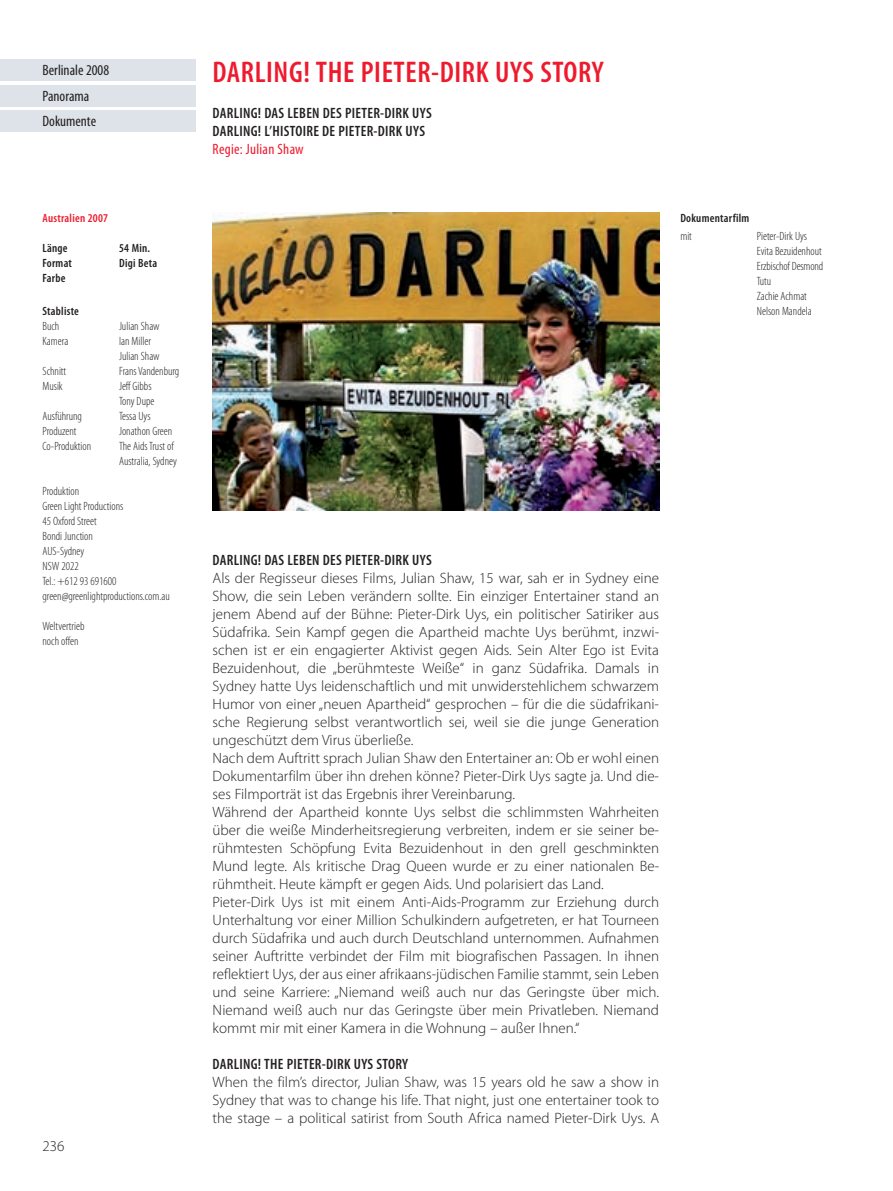
<style>
.page{position:relative;width:893px;height:1191px;background:#fff}
.page>*{position:absolute;margin:0;border:0;box-sizing:border-box;transform-origin:0 0}
.t1{font:600 condensed 30px "Myriad Pro";letter-spacing:.02em;color:#ee1b2d}
.t2{font:300 15px/18px "Myriad Pro";color:#231f20}
.t3{font:600 condensed 15px/18px "Myriad Pro";letter-spacing:.02em;color:#231f20}
.t4{font:condensed 15px/25.5px "Myriad Pro";color:#231f20}
.t5{font:condensed 15px "Myriad Pro";letter-spacing:.02em;color:#ee1b2d}
.t6{font:300 condensed 12px/15px "Myriad Pro";color:#231f20}
.t7{font:600 condensed 12px "Myriad Pro";letter-spacing:.02em;color:#231f20}
.t8{font:600 condensed 12px "Myriad Pro";letter-spacing:.02em;color:#ee1b2d}
</style>
<div class="page">
<img style="left:0;top:59px;width:660px;height:452px">
<p class="t4" style="left:43px;top:57px;width:68px">Berlinale 2008<br>Panorama<br>Dokumente</p>
<p class="t8" style="left:43px;top:214px;width:67px">Australien 2007</p>
<p class="t7" style="left:43px;top:244px;width:27px">Länge</p>
<p class="t7" style="left:119px;top:244px;width:33px">54 Min.</p>
<p class="t7" style="left:43px;top:259px;width:31px">Format</p>
<p class="t7" style="left:119px;top:259px;width:40px">Digi Beta</p>
<p class="t7" style="left:43px;top:274px;width:24px">Farbe</p>
<p class="t7" style="left:43px;top:307px;width:38px">Stabliste</p>
<p class="t6" style="left:43px;top:319px;width:18px">Buch</p>
<p class="t6" style="left:119px;top:319px;width:42px">Julian Shaw</p>
<p class="t6" style="left:43px;top:334px;width:27px">Kamera</p>
<p class="t6" style="left:119px;top:334px;width:42px">Ian Miller<br>Julian Shaw</p>
<p class="t6" style="left:43px;top:364px;width:25px">Schnitt</p>
<p class="t6" style="left:119px;top:364px;width:62px">Frans Vandenburg</p>
<p class="t6" style="left:43px;top:379px;width:22px">Musik</p>
<p class="t6" style="left:119px;top:379px;width:37px">Jeff Gibbs<br>Tony Dupe</p>
<p class="t6" style="left:43px;top:409px;width:41px">Ausführung</p>
<p class="t6" style="left:119px;top:409px;width:33px">Tessa Uys</p>
<p class="t6" style="left:43px;top:424px;width:35px">Produzent</p>
<p class="t6" style="left:119px;top:424px;width:55px">Jonathon Green</p>
<p class="t6" style="left:43px;top:439px;width:50px">Co-Produktion</p>
<p class="t6" style="left:119px;top:439px;width:59px">The Aids Trust of<br>Australia, Sydney</p>
<p class="t6" style="left:43px;top:484px;width:129px">Produktion<br>Green Light Productions<br>45 Oxford Street<br>Bondi Junction<br>AUS-Sydney<br>NSW 2022<br>Tel.: +612 93 691600 green@greenlightproductions.com.au</p>
<p class="t6" style="left:43px;top:619px;width:44px">Weltvertrieb noch offen</p>
<p class="t2" style="left:43px;top:1138px;width:23px">236</p>
<h1 class="t1" style="left:213px;top:62px;width:393px">DARLING! THE PIETER-DIRK UYS STORY</h1>
<p class="t3" style="left:213px;top:105px;width:221px">DARLING! DAS LEBEN DES PIETER-DIRK UYS<br>DARLING! L’HISTOIRE DE PIETER-DIRK UYS</p>
<p class="t5" style="left:213px;top:140px;width:93px">Regie: Julian Shaw</p>
<p class="t7" style="left:680px;top:214px;width:70px">Dokumentarfilm</p>
<p class="t6" style="left:680px;top:229px;width:13px">mit</p>
<p class="t6" style="left:757px;top:229px;width:68px">Pieter-Dirk Uys<br>Evita Bezuidenhout<br>Erzbischof Desmond<br>Tutu<br>Zachie Achmat<br>Nelson Mandela</p>
<p class="t3" style="left:213px;top:552px;width:221px">DARLING! DAS LEBEN DES PIETER-DIRK UYS</p>
<p class="t2" style="left:213px;top:570px;width:448px">Als der Regisseur dieses Films, Julian Shaw, 15 war, sah er in Sydney eine Show, die sein Leben verändern sollte. Ein einziger Entertainer stand an jenem Abend auf der Bühne: Pieter-Dirk Uys, ein politischer Satiriker aus Südafrika. Sein Kampf gegen die Apartheid machte Uys berühmt, inzwi&shy;schen ist er ein engagierter Aktivist gegen Aids. Sein Alter Ego ist Evita Bezuidenhout, die „berühmteste Weiße“ in ganz Südafrika. Damals in Sydney hatte Uys leidenschaftlich und mit unwiderstehlichem schwarzem Humor von einer „neuen Apartheid“ gesprochen – für die die südafrikani&shy;sche Regierung selbst verantwortlich sei, weil sie die junge Generation ungeschützt dem Virus überließe.<br>Nach dem Auftritt sprach Julian Shaw den Entertainer an: Ob er wohl einen Dokumentarfilm über ihn drehen könne? Pieter-Dirk Uys sagte ja. Und die&shy;ses Filmporträt ist das Ergebnis ihrer Vereinbarung.<br>Während der Apartheid konnte Uys selbst die schlimmsten Wahrheiten über die weiße Minderheitsregierung verbreiten, indem er sie seiner be - rühm testen Schöpfung Evita Bezuidenhout in den grell geschminkten Mund legte. Als kritische Drag Queen wurde er zu einer nationalen Be - rühmt heit. Heute kämpft er gegen Aids. Und polarisiert das Land.<br>Pieter-Dirk Uys ist mit einem Anti-Aids-Programm zur Erziehung durch Unterhaltung vor einer Million Schulkindern aufgetreten, er hat Tourneen durch Südafrika und auch durch Deutschland unternommen. Aufnahmen seiner Auftritte verbindet der Film mit biografischen Passagen. In ihnen reflektiert Uys, der aus einer afrikaans-jüdischen Familie stammt, sein Leben und seine Karriere: „Niemand weiß auch nur das Geringste über mich.<br>Niemand weiß auch nur das Geringste über mein Privatleben. Niemand kommt mir mit einer Kamera in die Wohnung – außer Ihnen.“</p>
<p class="t3" style="left:213px;top:1056px;width:197px">DARLING! THE PIETER-DIRK UYS STORY</p>
<p class="t2" style="left:213px;top:1074px;width:448px;text-align:justify">When the film’s director, Julian Shaw, was 15 years old he saw a show in Sydney that was to change his life. That night, just one entertainer took to the stage – a political satirist from South Africa named Pieter-Dirk Uys. A</p>
</div>
